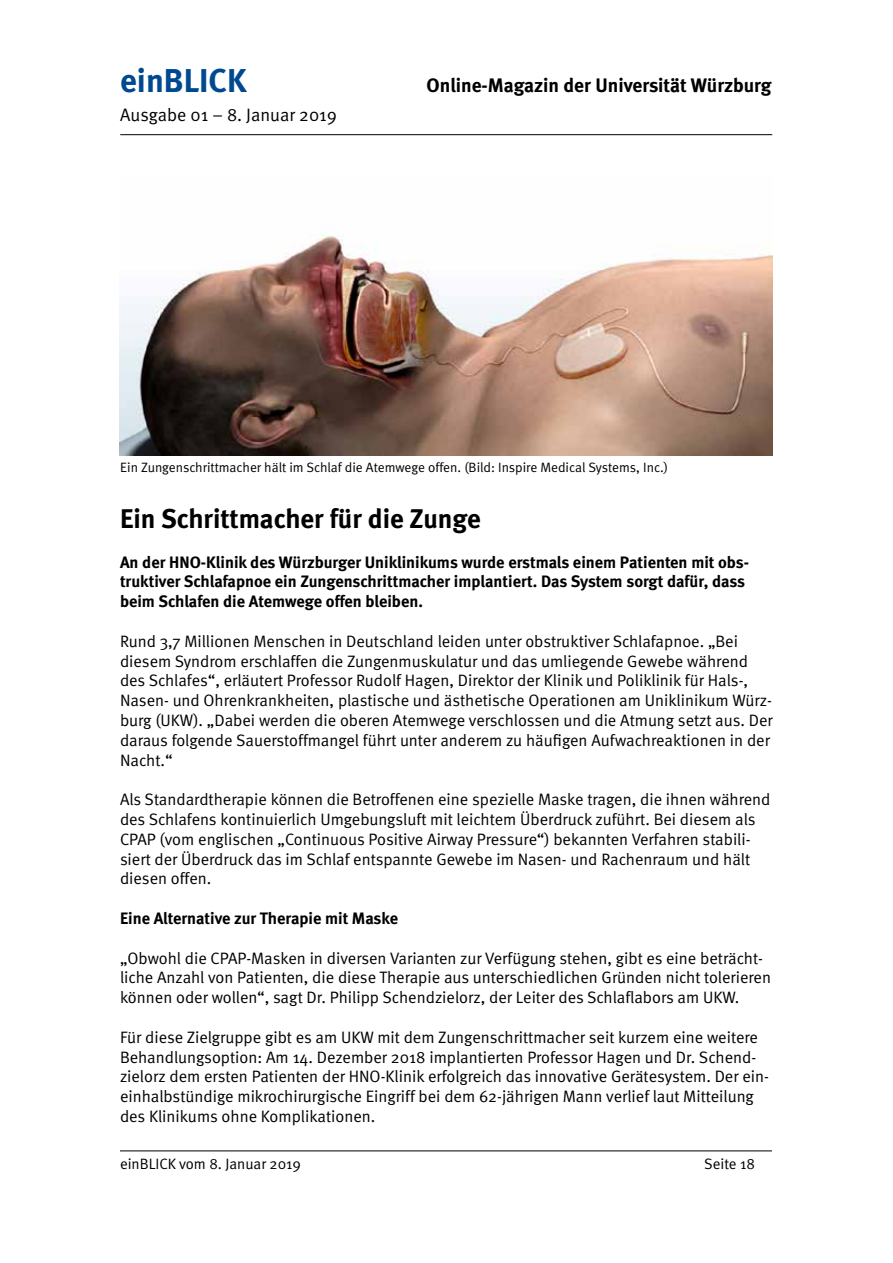
<style>
.page{position:relative;width:893px;height:1263px;background:#fff}
.page>*{position:absolute;margin:0;border:0;box-sizing:border-box;transform-origin:0 0}
.t1{font:700 33px "Meta";color:#004990}
.t2{font:700 27px "Meta";color:#000}
.t3{font:700 19.5px "Meta";color:#000}
.t4{font:18px "Meta Normal";color:#000}
.t5{font:16.5px/19.8px "Meta Normal";color:#000}
.t6{font:700 16.5px/19.8px "Meta";color:#000}
.t7{font:15px "Meta Normal";color:#000}
.t8{font:13.5px "Meta Normal";color:#000}
</style>
<div class="page">
<hr style="left:120px;top:134px;width:652px;height:1px;background:#000">
<hr style="left:120px;top:1150px;width:652px;height:1px;background:#000">
<img style="left:120px;top:235px;width:653px;height:220px">
<h1 class="t1" style="left:120px;top:61px;width:128px">einBLICK</h1>
<p class="t3" style="left:427px;top:74px;width:346px">Online-Magazin der Universität Würzburg</p>
<p class="t4" style="left:120px;top:105px;width:218px">Ausgabe 01 – 8. Januar 2019</p>
<p class="t8" style="left:120px;top:460px;width:549px">Ein Zungenschrittmacher hält im Schlaf die Atemwege offen. (Bild: Inspire Medical Systems, Inc.)</p>
<h2 class="t2" style="left:120px;top:502px;width:362px">Ein Schrittmacher für die Zunge</h2>
<p class="t6" style="left:120px;top:552px;width:630px">An der HNO-Klinik des Würzburger Uniklinikums wurde erstmals einem Patienten mit obs&shy;truktiver Schlafapnoe ein Zungenschrittmacher implantiert. Das System sorgt dafür, dass beim Schlafen die Atemwege offen bleiben.</p>
<p class="t5" style="left:120px;top:631px;width:654px">Rund 3,7 Millionen Menschen in Deutschland leiden unter obstruktiver Schlafapnoe. „Bei diesem Syndrom erschlaffen die Zungenmuskulatur und das umliegende Gewebe während des Schlafes“, erläutert Professor Rudolf Hagen, Direktor der Klinik und Poliklinik für Hals-, Nasen- und Ohrenkrankheiten, plastische und ästhetische Operationen am Uniklinikum Würz&shy;burg (UKW). „Dabei werden die oberen Atemwege verschlossen und die Atmung setzt aus. Der daraus folgende Sauerstoffmangel führt unter anderem zu häufigen Aufwachreaktionen in der Nacht.“</p>
<p class="t5" style="left:120px;top:789px;width:652px">Als Standardtherapie können die Betroffenen eine spezielle Maske tragen, die ihnen während des Schlafens kontinuierlich Umgebungsluft mit leichtem Überdruck zuführt. Bei diesem als CPAP (vom englischen „Continuous Positive Airway Pressure“) bekannten Verfahren stabili&shy;siert der Überdruck das im Schlaf entspannte Gewebe im Nasen- und Rachenraum und hält diesen offen.</p>
<p class="t6" style="left:120px;top:908px;width:280px">Eine Alternative zur Therapie mit Maske</p>
<p class="t5" style="left:120px;top:948px;width:653px">„Obwohl die CPAP-Masken in diversen Varianten zur Verfügung stehen, gibt es eine beträcht&shy;liche Anzahl von Patienten, die diese Therapie aus unterschiedlichen Gründen nicht tolerieren können oder wollen“, sagt Dr. Philipp Schendzielorz, der Leiter des Schlaflabors am UKW.</p>
<p class="t5" style="left:120px;top:1027px;width:650px">Für diese Zielgruppe gibt es am UKW mit dem Zungenschrittmacher seit kurzem eine weitere Behandlungsoption: Am 14. Dezember 2018 implantierten Professor Hagen und Dr. Schend&shy;zielorz dem ersten Patienten der HNO-Klinik erfolgreich das innovative Gerätesystem. Der ein&shy;einhalbstündige mikrochirurgische Eingriff bei dem 62-jährigen Mann verlief laut Mitteilung des Klinikums ohne Komplikationen.</p>
<p class="t7" style="left:120px;top:1155px;width:182px">einBLICK vom 8. Januar 2019</p>
<p class="t7" style="left:704px;top:1155px;width:52px">Seite 18</p>
</div>
